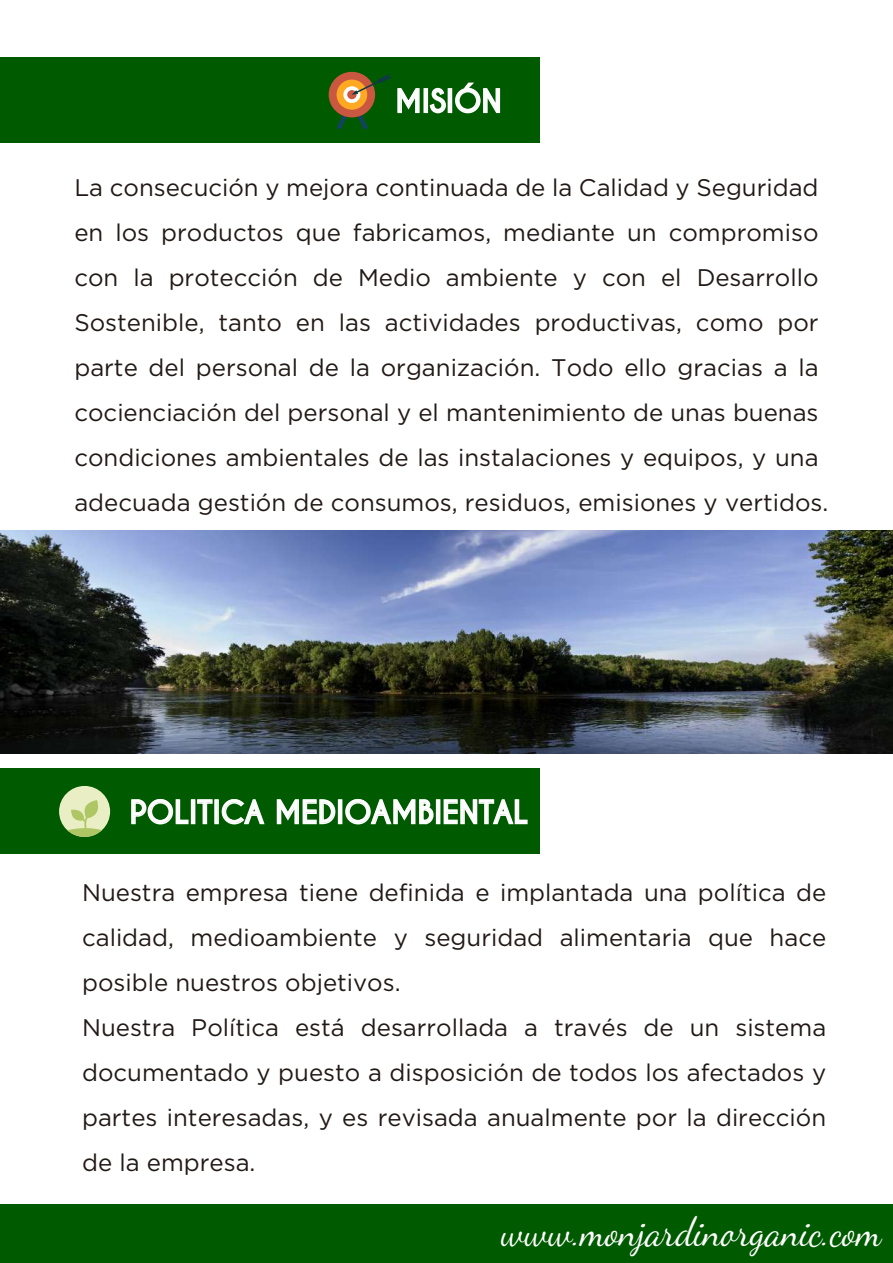
<style>
.page{position:relative;width:893px;height:1263px;background:#fff}
.page>*{position:absolute;margin:0;border:0;box-sizing:border-box;transform-origin:0 0}
.t1{font:40.5px "Dancing Script";color:#fff;scale:.95 1}
.t2{font:700 30px "Caviar Dreams";color:#fff}
.t3{font:24px/45px "Gotham";color:#211915}
</style>
<div class="page">
<div style="left:0;top:58px;width:539px;height:85px;background:#005b00"></div>
<div style="left:423px;top:88px;width:5px;height:25px;border:2px solid #fff"></div>
<svg style="left:429px;top:87px;width:17px;height:27px"></svg>
<div style="left:448px;top:88px;width:4px;height:25px;border:2px solid #fff"></div>
<svg style="left:455px;top:82px;width:46px;height:32px"></svg>
<img style="left:0;top:530px;width:893px;height:223px">
<div style="left:0;top:769px;width:539px;height:85px;background:#005b00"></div>
<svg style="left:131px;top:799px;width:58px;height:26px"></svg>
<div style="left:191px;top:799px;width:4px;height:25px;border:2px solid #fff"></div>
<svg style="left:197px;top:799px;width:16px;height:26px"></svg>
<div style="left:214px;top:799px;width:5px;height:25px;border:2px solid #fff"></div>
<svg style="left:221px;top:799px;width:44px;height:26px"></svg>
<svg style="left:276px;top:799px;width:60px;height:26px"></svg>
<div style="left:338px;top:799px;width:4px;height:25px;border:2px solid #fff"></div>
<svg style="left:345px;top:799px;width:89px;height:26px"></svg>
<div style="left:436px;top:799px;width:4px;height:25px;border:2px solid #fff"></div>
<svg style="left:443px;top:799px;width:85px;height:26px"></svg>
<div style="left:0;top:1205px;width:893px;height:58px;background:#005b00"></div>
<div style="left:59px;top:786px;width:51px;height:51px;background:#e9eec4;border-radius:50%"></div>
<svg style="left:59px;top:800px;width:51px;height:37px"></svg>
<div style="left:329px;top:72px;width:46px;height:45px;background:#ca5840;border-radius:50%"></div>
<svg style="left:336px;top:73px;width:84px;height:56px"></svg>
<p class="t2" style="left:395px;top:83px;width:108px">MISIÓN</p>
<p class="t3" style="left:74px;top:164px;width:755px">La consecución y mejora continuada de la Calidad y Seguridad en los productos que fabricamos, mediante un compromiso con la protección de Medio ambiente y con el Desarrollo Sostenible, tanto en las actividades productivas, como por parte del personal de la organización. Todo ello gracias a la cocienciación del personal y el mantenimiento de unas buenas condiciones ambientales de las instalaciones y equipos, y una adecuada gestión de consumos, residuos, emisiones y vertidos.</p>
<p class="t2" style="left:130px;top:794px;width:400px">POLITICA MEDIOAMBIENTAL</p>
<p class="t3" style="left:82px;top:870px;width:746px">Nuestra empresa tiene definida e implantada una política de calidad, medioambiente y seguridad alimentaria que hace posible nuestros objetivos.<br>Nuestra Política está desarrollada a través de un sistema documentado y puesto a disposición de todos los afectados y partes interesadas, y es revisada anualmente por la dirección de la empresa.</p>
<h1 class="t1" style="left:501px;top:1200px;width:402px">www.monjardinorganic.com</h1>
</div>
